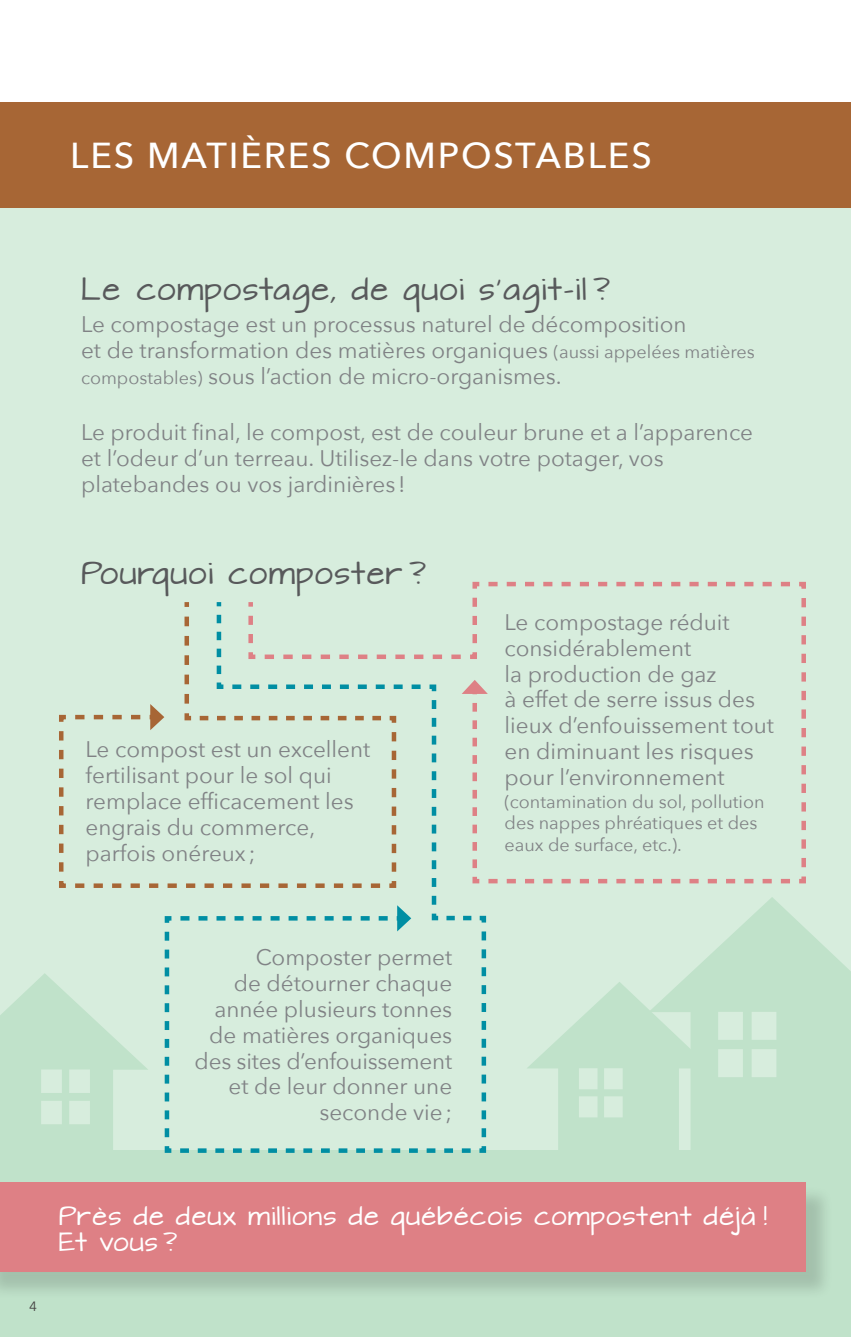
<style>
.page{position:relative;width:851px;height:1337px;background:#fff}
.page>*{position:absolute;margin:0;border:0;box-sizing:border-box;transform-origin:0 0}
.t1{font:500 36px "Avenir Next";letter-spacing:.05em;color:#fff}
.t2{font:27px "Architects Daughter";letter-spacing:.06em;color:#58595b}
.t3{font:22.5px/25.9px "Avenir Next";color:#808285}
.t4{font:22.5px/25.9px "Architects Daughter";letter-spacing:.06em;color:#fff}
.t5{font:18px/21.6px "Avenir Next";color:#808285}
.t6{font:13.5px "Avenir Next";color:#454242}
.s1{font-size:18px}
</style>
<div class="page">
<div style="left:0;top:155px;width:850px;height:1181px;background:#d7eddd"></div>
<div style="left:0;top:1150px;width:850px;height:186px;background:#c0e2ca"></div>
<svg style="left:0;top:973px;width:148px;height:177px"></svg>
<svg style="left:682px;top:897px;width:168px;height:253px;fill:#c0e2ca"></svg>
<svg style="left:527px;top:981px;width:184px;height:169px"></svg>
<div style="left:0;top:1185px;width:834px;height:114px;background:#000;opacity:.15"></div>
<div style="left:0;top:1182px;width:806px;height:89px;background:#de8085"></div>
<div style="left:0;top:102px;width:850px;height:106px;background:#a76635"></div>
<svg style="left:59px;top:714px;width:100px;height:174px"></svg>
<svg style="left:75px;top:704px;width:87px;height:26px"></svg>
<svg style="left:472px;top:581px;width:334px;height:303px"></svg>
<svg style="left:162px;top:597px;width:326px;height:556px"></svg>
<svg style="left:397px;top:905px;width:14px;height:26px"></svg>
<h1 class="t1" style="left:70px;top:125px;width:583px">LES MATIÈRES COMPOSTABLES</h1>
<p class="t2" style="left:81px;top:270px;width:531px">Le compostage, de quoi s’agit-il ?</p>
<p class="t3" style="left:81px;top:310px;width:675px">Le compostage est un processus naturel de décomposition<br>et de transformation des matières organiques <span class="s1">(aussi appelées matières compostables)</span> sous l’action de micro-organismes.</p>
<p class="t3" style="left:81px;top:418px;width:673px">Le produit final, le compost, est de couleur brune et a l’apparence et l’odeur d’un terreau. Utilisez-le dans votre potager, vos platebandes ou vos jardinières !</p>
<p class="t2" style="left:81px;top:553px;width:347px">Pourquoi composter ?</p>
<p class="t3" style="left:86px;top:735px;width:286px">Le compost est un excellent fertilisant pour le sol qui remplace efficacement les engrais du commerce, parfois onéreux ;</p>
<p class="t3" style="left:504px;top:608px;width:271px">Le compostage réduit considérablement<br>la production de gaz<br>à effet de serre issus des lieux d’enfouissement tout en diminuant les risques pour l’environnement</p>
<p class="t5" style="left:504px;top:789px;width:261px">(contamination du sol, pollution des nappes phréatiques et des eaux de surface, etc.).</p>
<p class="t3" style="left:195px;top:943px;width:259px;text-align:right">Composter permet<br>de détourner chaque année plusieurs tonnes de matières organiques des sites d’enfouissement et de leur donner une seconde vie;</p>
<p class="t6" style="left:29px;top:1294px;width:9px">4</p>
<p class="t4" style="left:59px;top:1204px;width:709px">Près de deux millions de québécois compostent déjà !<br>Et vous ?</p>
</div>
